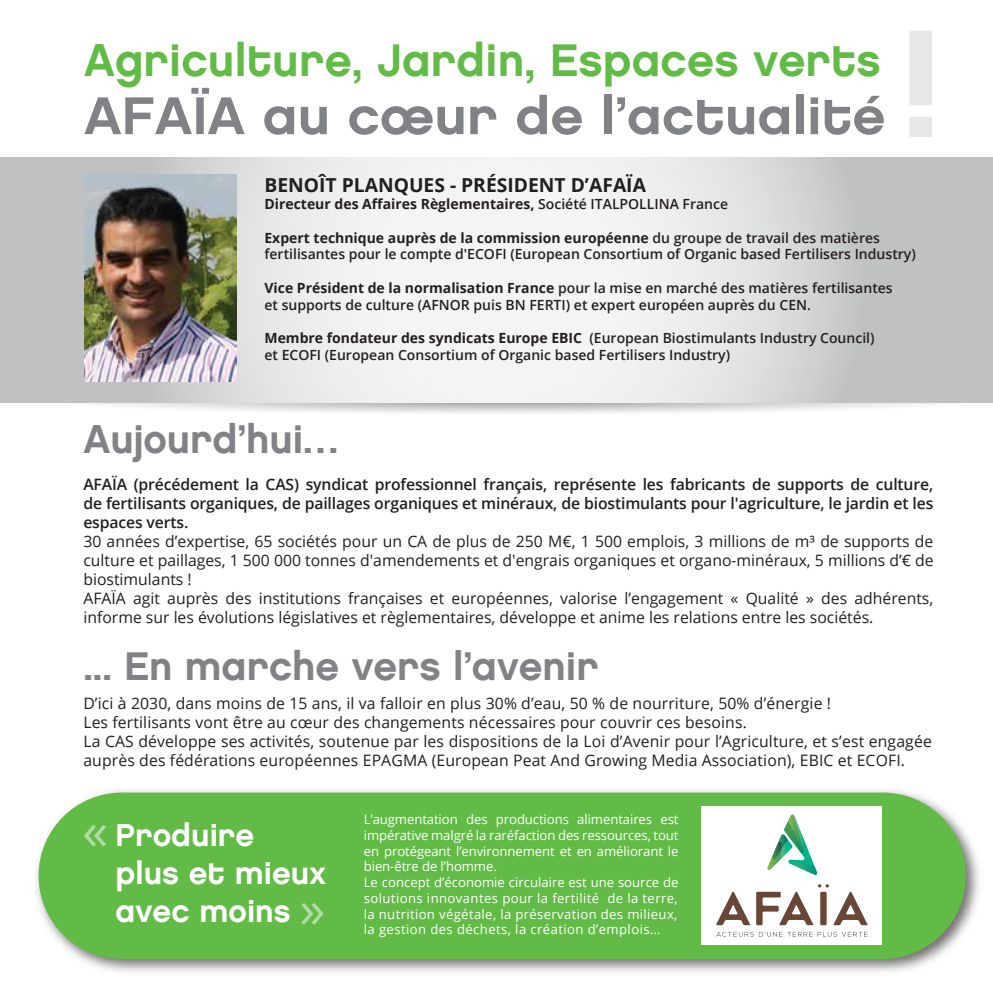
<style>
.page{position:relative;width:993px;height:993px;background:#fff}
.page>*{position:absolute;margin:0;border:0;box-sizing:border-box;transform-origin:0 0}
.t1{font:52.85px "Chalet New York Nineteen Eighty";color:#808285;scale:1.07 1}
.t2{font:45.85px "Chalet New York Nineteen Eighty";letter-spacing:.005em;color:#62bb46}
.t3{font:40.25px "Chalet New York Nineteen Eighty";color:#808285}
.t4{font:31.85px/38.1px "Chalet New York Nineteen Eighty";color:#fff}
.t5{font:700 19.25px "Open Sans";color:#231f20}
.t6{font:15.75px/18.9px "Open Sans";color:#231f20}
.t7{font:600 15.75px/18.9px "Open Sans";letter-spacing:-.01em;color:#231f20;text-align:justify}
.t8{font:600 14px/16.8px "Open Sans";color:#231f20}
.t9{font:700 14px "Open Sans";color:#231f20}
.t10{font:13.12px/15.8px "Open Sans";color:#fff}
.s1{font-weight:600}
.s2{font-weight:700}
</style>
<div class="page">
<svg style="left:21px;top:402px;width:971px;height:11px"></svg>
<svg style="left:909px;top:31px;width:22px;height:106px"></svg>
<svg style="left:0;top:157px;width:992px;height:245px"></svg>
<img style="left:85px;top:174px;width:151px;height:207px">
<img style="left:36px;top:790px;width:943px;height:182px">
<div style="left:39px;top:792px;width:926px;height:166px;background:#62bb46;border-radius:83px"></div>
<svg style="left:84px;top:825px;width:22px;height:21px"></svg>
<svg style="left:301px;top:903px;width:22px;height:21px"></svg>
<div style="left:701px;top:805px;width:181px;height:139px;background:#fff"></div>
<svg style="left:767px;top:814px;width:50px;height:61px"></svg>
<svg style="left:716px;top:931px;width:151px;height:6px"></svg>
<svg style="left:716px;top:891px;width:33px;height:33px"></svg>
<svg style="left:756px;top:884px;width:111px;height:40px"></svg>
<h2 class="t2" style="left:84px;top:32px;width:798px">Agriculture, Jardin, Espaces verts</h2>
<h1 class="t1" style="left:84px;top:84px;width:750px">AFAÏA au cœur de l’actualité</h1>
<p class="t5" style="left:264px;top:171px;width:383px">BENOÎT PLANQUES - PRÉSIDENT D’AFAÏA</p>
<p class="t9" style="left:264px;top:194px;width:465px">Directeur des Affaires Règlementaires, <span class="s1">Société ITALPOLLINA France</span></p>
<p class="t8" style="left:264px;top:229px;width:652px"><span class="s2">Expert technique auprès de la commission européenne</span> du groupe de travail des matières fertilisantes pour le compte d'ECOFI (European Consortium of Organic based Fertilisers Industry)</p>
<p class="t8" style="left:264px;top:279px;width:629px"><span class="s2">Vice Président de la normalisation France</span> pour la mise en marché des matières fertilisantes et supports de culture (AFNOR puis BN FERTI) et expert européen auprès du CEN.</p>
<p class="t8" style="left:264px;top:329px;width:611px"><span class="s2">Membre fondateur des syndicats Europe EBIC</span> (European Biostimulants Industry Council) et ECOFI (European Consortium of Organic based Fertilisers Industry)</p>
<h3 class="t3" style="left:83px;top:414px;width:256px">Aujourd’hui…</h3>
<p class="t7" style="left:83px;top:474px;width:851px">AFAÏA (précédement la CAS) syndicat professionnel français, représente les fabricants de supports de culture, de fertilisants organiques, de paillages organiques et minéraux, de biostimulants pour l'agriculture, le jardin et les espaces verts.</p>
<p class="t6" style="left:83px;top:531px;width:851px">30 années d’expertise, 65 sociétés pour un CA de plus de 250 M€, 1 500 emplois, 3 millions de m³ de supports de culture et paillages, 1 500 000 tonnes d'amendements et d'engrais organiques et organo-minéraux, 5 millions d’€ de biostimulants !<br>AFAÏA agit auprès des institutions françaises et européennes, valorise l’engagement « Qualité » des adhérents, informe sur les évolutions législatives et règlementaires, développe et anime les relations entre les sociétés.</p>
<h3 class="t3" style="left:83px;top:640px;width:516px">... En marche vers l’avenir</h3>
<p class="t6" style="left:83px;top:693px;width:849px">D’ici à 2030, dans moins de 15 ans, il va falloir en plus 30% d’eau, 50 % de nourriture, 50% d’énergie !<br>Les fertilisants vont être au cœur des changements nécessaires pour couvrir ces besoins.<br>La CAS développe ses activités, soutenue par les dispositions de la Loi d’Avenir pour l’Agriculture, et s’est engagée auprès des fédérations européennes EPAGMA (European Peat And Growing Media Association), EBIC et ECOFI.</p>
<h3 class="t4" style="left:116px;top:815px;width:211px">Produire<br>plus et mieux avec moins</h3>
<p class="t10" style="left:364px;top:810px;width:316px">L’augmentation des productions alimentaires est impérative malgré la raréfaction des ressources, tout en protégeant l’environnement et en améliorant le bien-être de l’homme.<br>Le concept d’économie circulaire est une source de solutions innovantes pour la fertilité de la terre, la nutrition végétale, la préservation des milieux, la gestion des déchets, la création d’emplois…</p>
</div>
